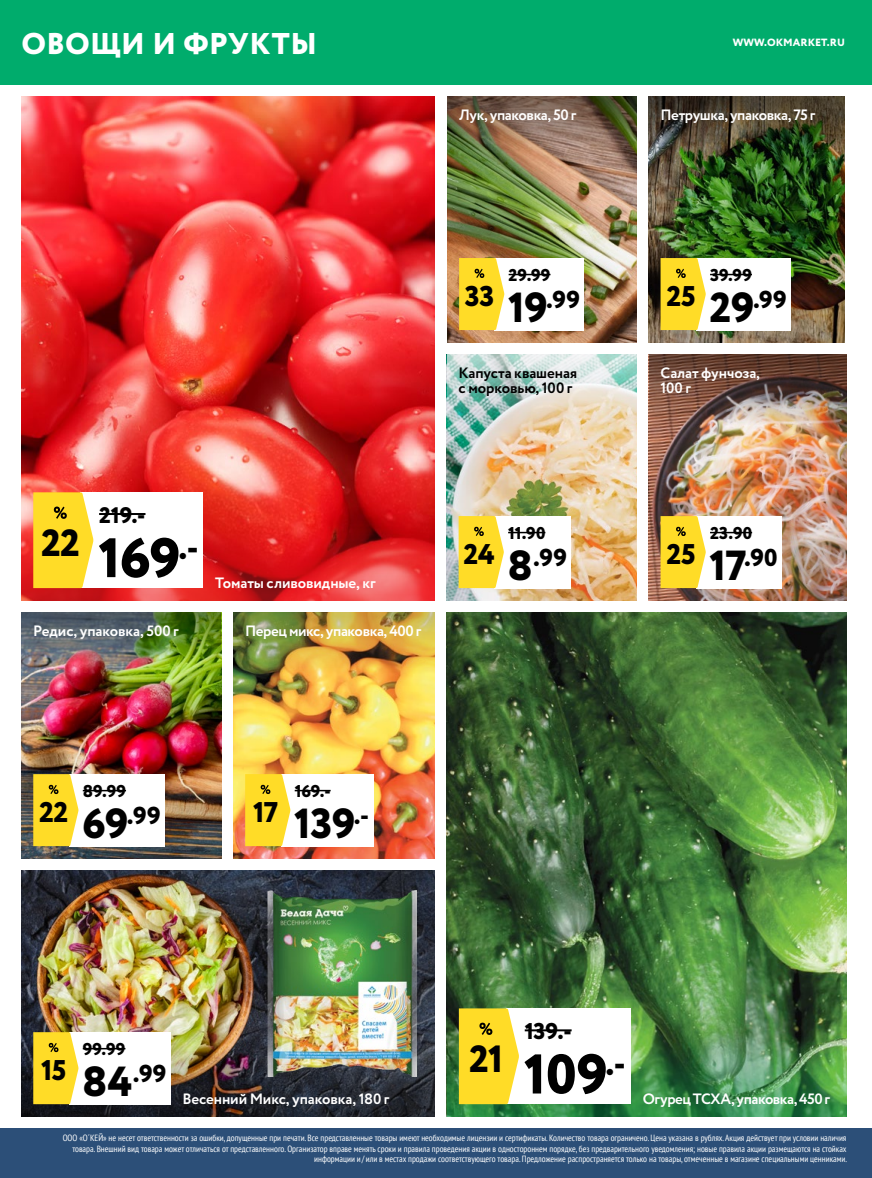
<style>
.page{position:relative;width:872px;height:1178px;background:#fff}
.page>*{position:absolute;margin:0;border:0;box-sizing:border-box;transform-origin:0 0}
.t1{font:800 55.8px "Circe";color:#000}
.t2{font:800 55.5px "Circe";color:#000}
.t3{font:800 42px "Circe";color:#000}
.t4{font:800 37.95px "Circe";color:#000}
.t5{font:800 30px "Circe";letter-spacing:.01em;color:#fff}
.t6{font:800 28.5px "Circe";letter-spacing:-.015em;color:#000}
.t7{font:800 24.45px "Circe";letter-spacing:.01em;color:#000}
.t8{font:800 22.8px "Circe";color:#000}
.t9{font:800 22.5px "Circe";color:#000}
.t10{font:800 17.1px "Circe";letter-spacing:.01em;color:#000}
.t11{font:700 15px/15px "Circe";letter-spacing:-.02em;color:#fff}
.t12{font:700 15px/15px "Circe";letter-spacing:-.005em;color:#000}
.t13{font:800 10.5px "Circe";letter-spacing:.01em;color:#fff}
.t14{font:condensed 9px/10.5px "PT Sans";color:#fff;text-align:right}
.s1{font-size:42px}
</style>
<div class="page">
<img style="left:21px;top:870px;width:414px;height:162px">
<img style="left:447px;top:612px;width:399px;height:408px">
<img style="left:447px;top:162px;width:189px;height:180px">
<img style="left:648px;top:162px;width:197px;height:180px">
<img style="left:21px;top:96px;width:414px;height:408px">
<img style="left:648px;top:438px;width:198px;height:162px">
<img style="left:446px;top:432px;width:190px;height:168px">
<img style="left:21px;top:672px;width:200px;height:186px">
<img style="left:233px;top:684px;width:202px;height:174px">
<img style="left:648px;top:96px;width:197px;height:66px">
<img style="left:447px;top:96px;width:189px;height:66px">
<svg style="left:446px;top:354px;width:190px;height:78px;background:#cad6c9"></svg>
<img style="left:648px;top:354px;width:198px;height:84px">
<img style="left:447px;top:1020px;width:399px;height:96px">
<img style="left:21px;top:612px;width:200px;height:60px">
<img style="left:233px;top:612px;width:202px;height:72px">
<img style="left:21px;top:1032px;width:414px;height:84px">
<img style="left:267px;top:890px;width:150px;height:186px">
<svg style="left:21px;top:504px;width:414px;height:96px;background:#d82425"></svg>
<div style="left:0;top:1128px;width:872px;height:50px;background:#2c4f78"></div>
<div style="left:280px;top:774px;width:93px;height:72px;background:#fff"></div>
<hr style="left:295px;top:790px;width:36px;height:1px;background:#000">
<svg style="left:245px;top:774px;width:45px;height:72px;background:#fbdb38"></svg>
<div style="left:506px;top:1008px;width:125px;height:96px;background:#fff"></div>
<hr style="left:525px;top:1029px;width:46px;height:2px;background:#000">
<svg style="left:459px;top:1008px;width:60px;height:96px;background:#fadb3a"></svg>
<div style="left:494px;top:258px;width:89px;height:72px;background:#fff"></div>
<hr style="left:508px;top:274px;width:42px;height:1px;background:#000">
<svg style="left:459px;top:258px;width:45px;height:72px;background:#fbdb38"></svg>
<div style="left:69px;top:1032px;width:101px;height:72px;background:#fff"></div>
<hr style="left:83px;top:1048px;width:42px;height:1px;background:#000">
<svg style="left:33px;top:1032px;width:45px;height:72px;background:#f9da38"></svg>
<div style="left:69px;top:774px;width:95px;height:72px;background:#fff"></div>
<hr style="left:83px;top:790px;width:43px;height:1px;background:#000">
<svg style="left:33px;top:774px;width:45px;height:72px;background:#fada38"></svg>
<div style="left:494px;top:516px;width:76px;height:72px;background:#fff"></div>
<hr style="left:508px;top:532px;width:37px;height:1px;background:#000">
<svg style="left:458px;top:516px;width:46px;height:72px;background:#fadc3d"></svg>
<div style="left:696px;top:516px;width:85px;height:72px;background:#fff"></div>
<hr style="left:710px;top:532px;width:42px;height:1px;background:#000">
<svg style="left:660px;top:516px;width:46px;height:72px;background:#f9da3b"></svg>
<div style="left:696px;top:258px;width:94px;height:72px;background:#fff"></div>
<hr style="left:710px;top:274px;width:42px;height:1px;background:#000">
<svg style="left:660px;top:258px;width:46px;height:72px;background:#f8d93a"></svg>
<div style="left:80px;top:492px;width:123px;height:96px;background:#fff"></div>
<hr style="left:99px;top:513px;width:46px;height:2px;background:#000">
<svg style="left:33px;top:492px;width:60px;height:96px;background:#fbdb39"></svg>
<div style="left:0;top:0;width:872px;height:84px;background:#00ac6c"></div>
<h3 class="t5" style="left:21px;top:23px;width:297px">ОВОЩИ И ФРУКТЫ</h3>
<p class="t13" style="left:733px;top:35px;width:113px">WWW.OKMARKET.RU</p>
<h3 class="t11" style="left:459px;top:108px;width:119px">Лук, упаковка, 50 г</h3>
<h3 class="t11" style="left:660px;top:108px;width:156px">Петрушка, упаковка, 75 г</h3>
<h3 class="t10" style="left:508px;top:264px;width:43px">29.99</h3>
<h3 class="t10" style="left:710px;top:264px;width:43px">39.99</h3>
<h3 class="t6" style="left:465px;top:277px;width:31px">33</h3>
<h3 class="t7" style="left:508px;top:283px;width:74px"><span class="s1">19</span>.99</h3>
<h3 class="t6" style="left:666px;top:277px;width:31px">25</h3>
<h3 class="t7" style="left:709px;top:283px;width:79px"><span class="s1">29</span>.99</h3>
<h3 class="t12" style="left:458px;top:366px;width:120px">Капуста квашеная с морковью, 100 г</h3>
<h3 class="t11" style="left:660px;top:366px;width:101px">Салат фунчоза,<br>100 г</h3>
<h3 class="t9" style="left:99px;top:500px;width:48px">219.-</h3>
<h3 class="t4" style="left:41px;top:517px;width:40px">22</h3>
<h2 class="t2" style="left:98px;top:520px;width:102px">169<sup>.-</sup></h2>
<h3 class="t11" style="left:215px;top:576px;width:162px">Томаты сливовидные, кг</h3>
<h3 class="t6" style="left:463px;top:535px;width:33px">24</h3>
<h3 class="t10" style="left:508px;top:522px;width:39px">11.90</h3>
<h3 class="t7" style="left:507px;top:541px;width:61px"><span class="s1">8</span>.99</h3>
<h3 class="t6" style="left:666px;top:535px;width:31px">25</h3>
<h3 class="t10" style="left:710px;top:522px;width:44px">23.90</h3>
<h3 class="t7" style="left:709px;top:541px;width:70px"><span class="s1">17</span>.90</h3>
<h3 class="t11" style="left:33px;top:624px;width:147px">Редис, упаковка, 500 г</h3>
<h3 class="t11" style="left:245px;top:624px;width:178px">Перец микс, упаковка, 400 г</h3>
<h3 class="t10" style="left:83px;top:780px;width:45px">89.99</h3>
<h3 class="t10" style="left:295px;top:780px;width:37px">169.-</h3>
<h3 class="t6" style="left:39px;top:793px;width:31px">22</h3>
<h3 class="t7" style="left:82px;top:799px;width:80px"><span class="s1">69</span>.99</h3>
<h3 class="t6" style="left:253px;top:793px;width:26px">17</h3>
<h3 class="t3" style="left:294px;top:795px;width:77px">139<sup>.-</sup></h3>
<h3 class="t6" style="left:41px;top:1051px;width:27px">15</h3>
<h3 class="t10" style="left:83px;top:1038px;width:44px">99.99</h3>
<h3 class="t7" style="left:82px;top:1057px;width:86px"><span class="s1">84</span>.99</h3>
<h3 class="t11" style="left:182px;top:1092px;width:209px">Весенний Микс, упаковка, 180 г</h3>
<h3 class="t4" style="left:469px;top:1033px;width:36px">21</h3>
<h3 class="t8" style="left:525px;top:1016px;width:48px">139.-</h3>
<h1 class="t1" style="left:524px;top:1036px;width:103px">109<sup>.-</sup></h1>
<h3 class="t11" style="left:643px;top:1092px;width:189px">Огурец ТСХА, упаковка, 450 г</h3>
<p class="t14" style="left:63px;top:1132px;width:786px">ООО «О´КЕЙ» не несет ответственности за ошибки, допущенные при печати. Все представленные товары имеют необходимые лицензии и сертификаты. Количество товара ограничено. Цена указана в рублях. Акция действует при условии наличия товара. Внешний вид товара может отличаться от представленного. Организатор вправе менять сроки и правила проведения акции в одностороннем порядке, без предварительного уведомления; новые правила акции размещаются на стойках информации и / или в местах продажи соответствующего товара. Предложение распространяется только на товары, отмеченные в магазине специальными ценниками.</p>
</div>
